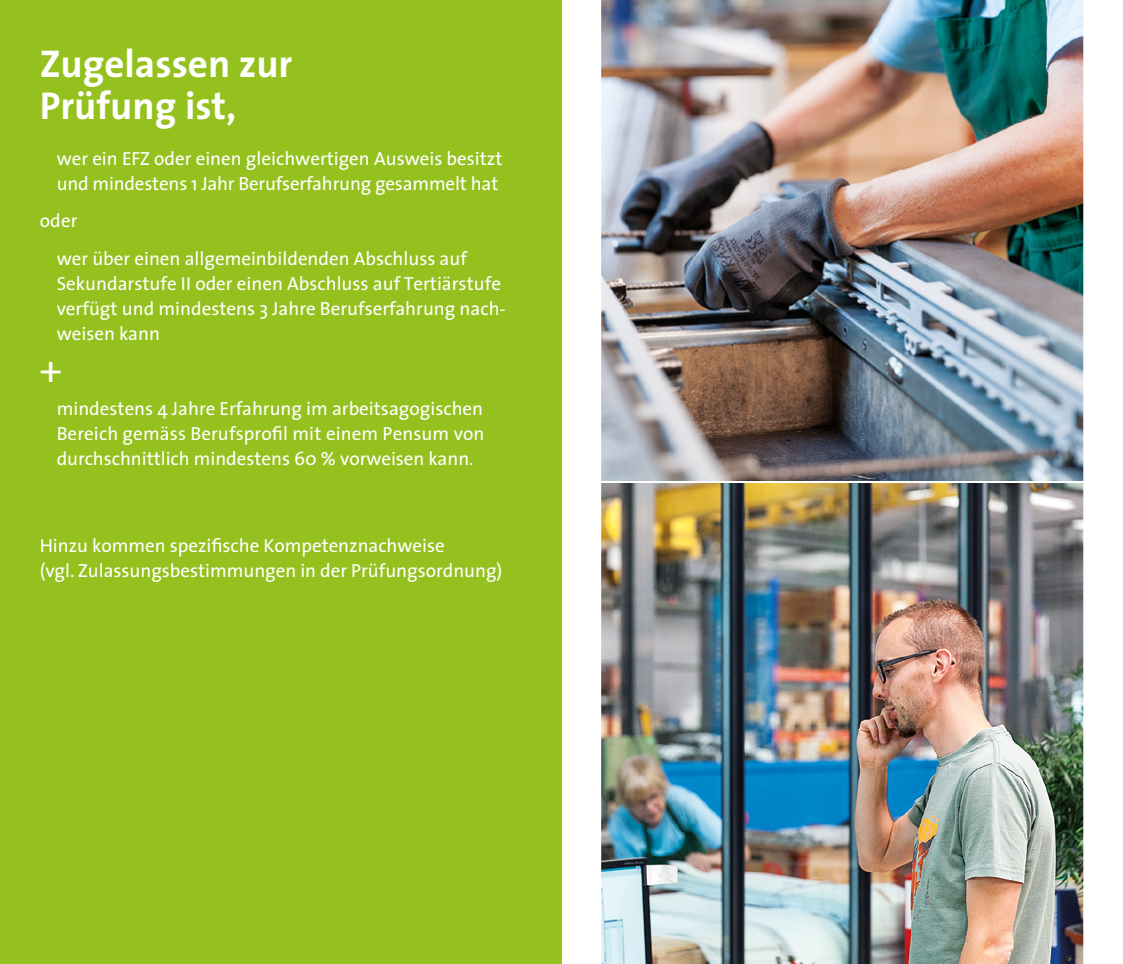
<style>
.page{position:relative;width:1123px;height:964px;background:#fff}
.page>*{position:absolute;margin:0;border:0;box-sizing:border-box;transform-origin:0 0}
.t1{font:700 39px/42px "The Sans";color:#fff}
.t2{font:39px "The Sans";color:#fff}
.t3{font:19px/25px "The Sans";color:#fff}
</style>
<div class="page">
<img style="left:601px;top:0;width:482px;height:964px">
<hr style="left:561px;top:481px;width:562px;height:2px;background:#fff">
<div style="left:0;top:0;width:561px;height:964px;background:#95c11f"></div>
<h1 class="t1" style="left:40px;top:42px;width:254px">Zugelassen zur<br>Prüfung ist,</h1>
<p class="t3" style="left:57px;top:145px;width:447px">wer ein EFZ oder einen gleichwertigen Ausweis besitzt und mindestens 1 Jahr Berufserfahrung gesammelt hat</p>
<p class="t3" style="left:57px;top:201px;width:412px;line-height:37.6px;text-indent:-17px">oder<br>wer über einen allgemeinbildenden Abschluss auf</p>
<p class="t3" style="left:57px;top:270px;width:450px">Sekundarstufe II oder einen Abschluss auf Tertiärstufe verfügt und mindestens 3 Jahre Berufserfahrung nach&shy;weisen kann</p>
<h1 class="t2" style="left:40px;top:337px;width:23px">+</h1>
<p class="t3" style="left:57px;top:395px;width:429px;text-align:justify">mindestens 4 Jahre Erfahrung im arbeitsagogischen Bereich gemäss Berufsprofil mit einem Pensum von durchschnittlich mindestens 60 % vorweisen kann.</p>
<p class="t3" style="left:40px;top:533px;width:464px">Hinzu kommen spezifische Kompetenznachweise<br>(vgl. Zulassungsbestimmungen in der Prüfungsordnung)</p>
</div>
